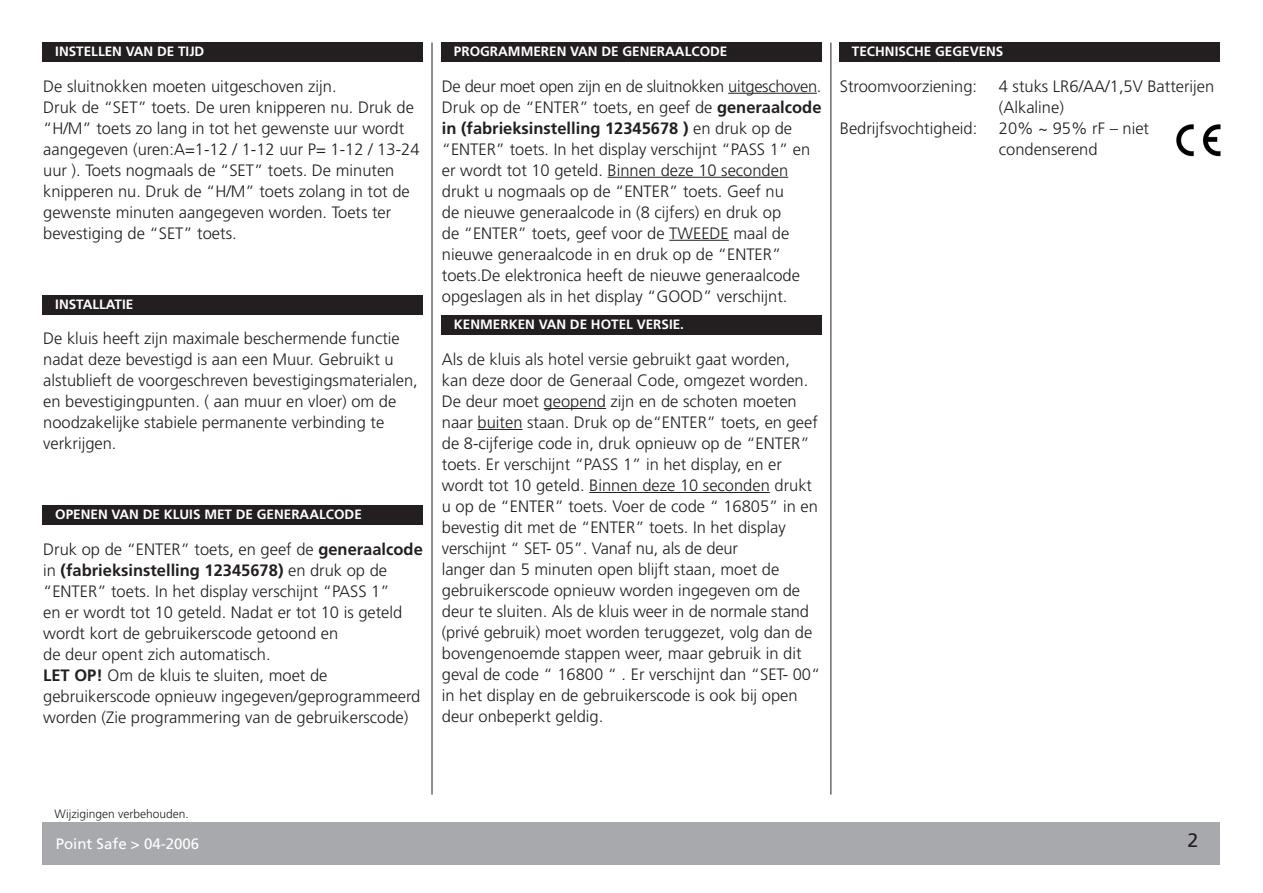
<style>
.page{position:relative;width:1263px;height:893px;background:#fff}
.page>*{position:absolute;margin:0;border:0;box-sizing:border-box;transform-origin:0 0}
.t1{font:19.5px "Frutiger CE";color:#231f20}
.t2{font:300 16.5px/21px "Frutiger CE";color:#231f20}
.t3{font:15px "Frutiger CE";color:#fff}
.t4{font:700 13.5px "Frutiger CE";color:#fff}
.t5{font:300 12px "Frutiger CE";color:#231f20}
.s1{font-weight:700}
</style>
<div class="page">
<hr style="left:432px;top:43px;width:1px;height:751px;background:#231f20">
<hr style="left:830px;top:43px;width:1px;height:751px;background:#231f20">
<div style="left:43px;top:822px;width:1177px;height:43px;background:#a8a9ad"></div>
<div style="left:43px;top:43px;width:380px;height:19px;background:#231f20"></div>
<div style="left:43px;top:295px;width:380px;height:19px;background:#231f20"></div>
<div style="left:43px;top:506px;width:380px;height:19px;background:#231f20"></div>
<hr style="left:728px;top:93px;width:89px;height:1px;background:#231f20">
<hr style="left:607px;top:177px;width:181px;height:1px;background:#231f20">
<hr style="left:669px;top:240px;width:60px;height:1px;background:#231f20">
<div style="left:441px;top:43px;width:381px;height:19px;background:#231f20"></div>
<div style="left:839px;top:43px;width:381px;height:19px;background:#231f20"></div>
<img style="left:1176px;top:124px;width:44px;height:32px">
<hr style="left:544px;top:408px;width:62px;height:1px;background:#231f20">
<hr style="left:478px;top:429px;width:45px;height:1px;background:#231f20">
<hr style="left:589px;top:492px;width:181px;height:1px;background:#231f20">
<div style="left:441px;top:316px;width:381px;height:19px;background:#231f20"></div>
<p class="t4" style="left:55px;top:43px;width:151px">INSTELLEN VAN DE TIJD</p>
<p class="t2" style="left:43px;top:75px;width:378px">De sluitnokken moeten uitgeschoven zijn.<br>Druk de “SET” toets. De uren knipperen nu. Druk de “H/M” toets zo lang in tot het gewenste uur wordt aangegeven (uren:A=1-12 / 1-12 uur P= 1-12 / 13-24 uur ). Toets nogmaals de “SET” toets. De minuten knipperen nu. Druk de “H/M” toets zolang in tot de gewenste minuten aangegeven worden. Toets ter bevestiging de “SET” toets.</p>
<p class="t4" style="left:55px;top:296px;width:80px">INSTALLATIE</p>
<p class="t2" style="left:43px;top:328px;width:376px">De kluis heeft zijn maximale beschermende functie nadat deze bevestigd is aan een Muur. Gebruikt u alstublieft de voorgeschreven bevestigingsmaterialen, en bevestigingpunten. ( aan muur en vloer) om de noodzakelijke stabiele permanente verbinding te verkrijgen.</p>
<p class="t4" style="left:55px;top:506px;width:308px">OPENEN VAN DE KLUIS MET DE GENERAALCODE</p>
<p class="t2" style="left:43px;top:538px;width:381px">Druk op de “ENTER” toets, en geef de <span class="s1">generaalcode </span>in <span class="s1">(fabrieksinstelling 12345678)</span> en druk op de “ENTER” toets. In het display verschijnt “PASS 1”<br>en er wordt tot 10 geteld. Nadat er tot 10 is geteld wordt kort de gebruikerscode getoond en<br>de deur opent zich automatisch.<br><span class="s1">LET OP!</span> Om de kluis te sluiten, moet de gebruikerscode opnieuw ingegeven/geprogrammeerd worden (Zie programmering van de gebruikerscode)</p>
<p class="t4" style="left:454px;top:43px;width:275px">PROGRAMMEREN VAN DE GENERAALCODE</p>
<p class="t2" style="left:442px;top:75px;width:381px">De deur moet open zijn en de sluitnokken uitgeschoven.<br>Druk op de “ENTER” toets, en geef de <span class="s1">generaalcode in (fabrieksinstelling 12345678 )</span> en druk op de “ENTER” toets. In het display verschijnt “PASS 1” en er wordt tot 10 geteld. Binnen deze 10 seconden drukt u nogmaals op de “ENTER” toets. Geef nu<br>de nieuwe generaalcode in (8 cijfers) en druk op<br>de “ENTER” toets, geef voor de TWEEDE maal de nieuwe generaalcode in en druk op de “ENTER” toets.De elektronica heeft de nieuwe generaalcode opgeslagen als in het display “GOOD” verschijnt.</p>
<p class="t4" style="left:454px;top:316px;width:232px">KENMERKEN VAN DE HOTEL VERSIE.</p>
<p class="t2" style="left:442px;top:348px;width:380px">Als de kluis als hotel versie gebruikt gaat worden,<br>kan deze door de Generaal Code, omgezet worden.<br>De deur moet geopend zijn en de schoten moeten naar buiten staan. Druk op de“ENTER” toets, en geef de 8-cijferige code in, druk opnieuw op de “ENTER” toets. Er verschijnt “PASS 1” in het display, en er wordt tot 10 geteld. Binnen deze 10 seconden drukt u op de “ENTER” toets. Voer de code “ 16805” in en bevestig dit met de “ENTER” toets. In het display verschijnt “ SET- 05”. Vanaf nu, als de deur<br>langer dan 5 minuten open blijft staan, moet de gebruikerscode opnieuw worden ingegeven om de deur te sluiten. Als de kluis weer in de normale stand (privé gebruik) moet worden teruggezet, volg dan de bovengenoemde stappen weer, maar gebruik in dit geval de code “ 16800 “ . Er verschijnt dan “SET- 00“ in het display en de gebruikerscode is ook bij open deur onbeperkt geldig.</p>
<p class="t4" style="left:852px;top:43px;width:153px">TECHNISCHE GEGEVENS</p>
<p class="t2" style="left:840px;top:75px;width:139px">Stroomvoorziening:</p>
<p class="t2" style="left:999px;top:75px;width:217px">4 stuks LR6/AA/1,5V Batterijen (Alkaline)</p>
<p class="t2" style="left:840px;top:117px;width:139px">Bedrijfsvochtigheid:</p>
<p class="t2" style="left:999px;top:117px;width:172px">20% ~ 95% rF – niet - condenserend</p>
<p class="t5" style="left:54px;top:807px;width:136px">Wijzigingen verbehouden.</p>
<p class="t3" style="left:56px;top:835px;width:145px">Point Safe &gt; 04-2006</p>
<p class="t1" style="left:1187px;top:829px;width:12px">2</p>
</div>
